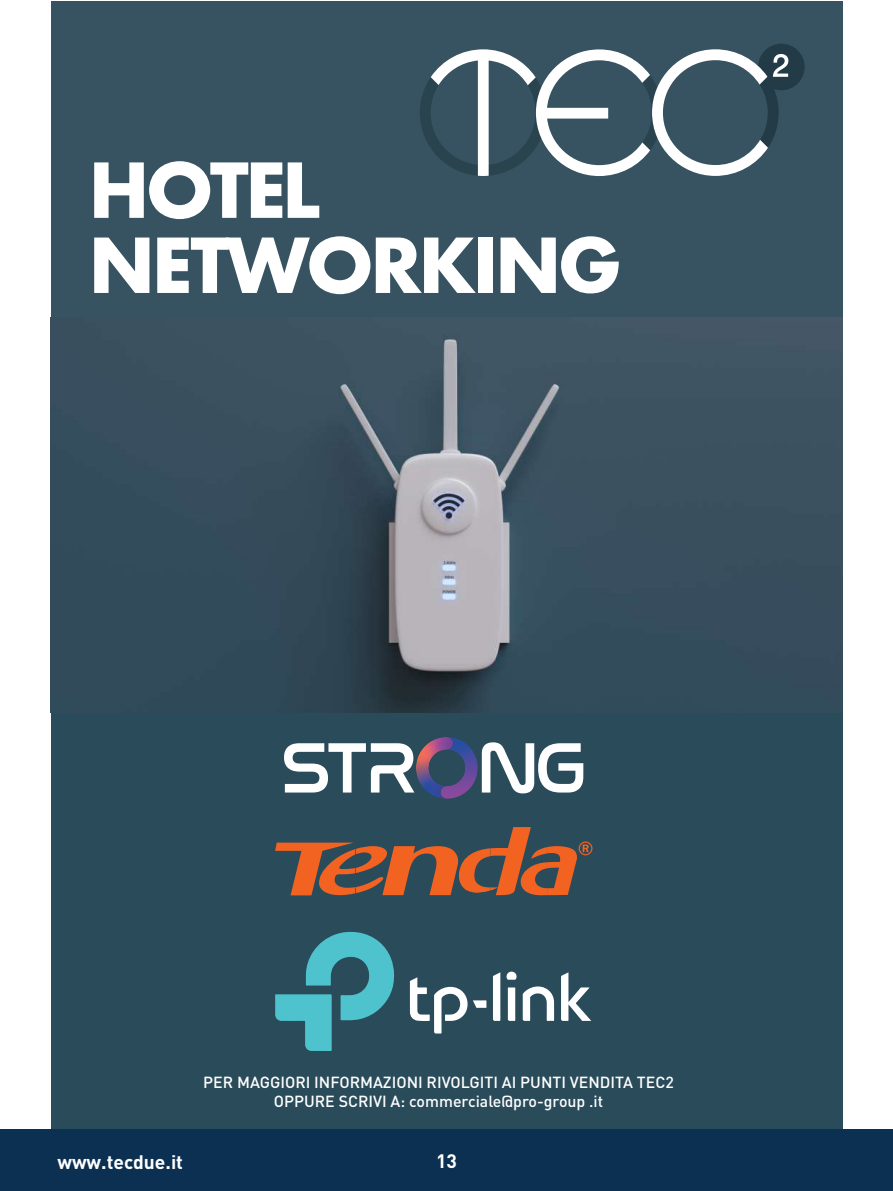
<style>
.page{position:relative;width:893px;height:1191px;background:#fff}
.page>*{position:absolute;margin:0;border:0;box-sizing:border-box;transform-origin:0 0}
.t1{font:700 83.1px/75.2px "Futura PT";letter-spacing:-.045em;color:#fff}
.t2{font:700 19.2px "DIN Pro";color:#fff}
.t3{font:500 15.9px/19px "DIN Pro";color:#fff;text-align:center}
</style>
<div class="page">
<div style="left:51px;top:704px;width:791px;height:431px;background:#294b5a"></div>
<div style="left:0;top:1130px;width:893px;height:61px;background:#0c3052"></div>
<div style="left:51px;top:1px;width:791px;height:468px;background:#375361"></div>
<div style="left:758px;top:44px;width:47px;height:46px;background:#223b46;border-radius:50%"></div>
<svg style="left:420px;top:49px;width:368px;height:127px"></svg>
<svg style="left:482px;top:742px;width:101px;height:51px"></svg>
<svg style="left:284px;top:737px;width:181px;height:62px"></svg>
<img style="left:51px;top:317px;width:791px;height:396px">
<svg style="left:275px;top:931px;width:119px;height:120px"></svg>
<svg style="left:561px;top:972px;width:30px;height:49px"></svg>
<svg style="left:523px;top:986px;width:31px;height:35px"></svg>
<svg style="left:493px;top:972px;width:7px;height:49px"></svg>
<svg style="left:508px;top:987px;width:7px;height:34px"></svg>
<svg style="left:410px;top:977px;width:76px;height:56px"></svg>
<svg style="left:506px;top:971px;width:11px;height:8px"></svg>
<svg style="left:275px;top:827px;width:317px;height:68px"></svg>
<h1 class="t1" style="left:88px;top:152px;width:535px">HOTEL<br>NETWORKING</h1>
<p class="t3" style="left:203px;top:1074px;width:472px">PER MAGGIORI INFORMAZIONI RIVOLGITI AI PUNTI VENDITA TEC2<br>OPPURE SCRIVI A: commerciale@pro-group .it</p>
<p class="t2" style="left:57px;top:1150px;width:127px">www.tecdue.it</p>
<p class="t2" style="left:436px;top:1149px;width:22px">13</p>
</div>
